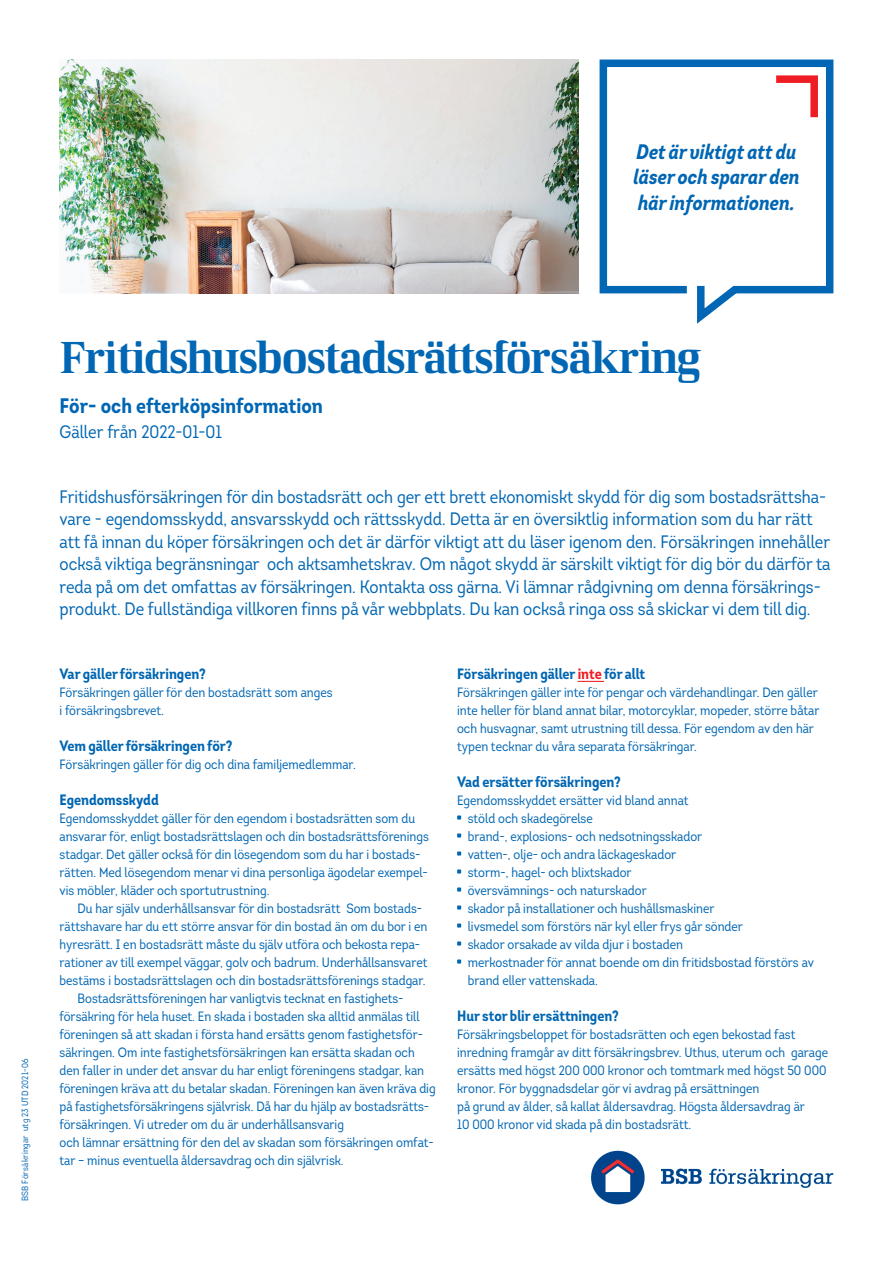
<style>
.page{position:relative;width:893px;height:1263px;background:#fff}
.page>*{position:absolute;margin:0;border:0;box-sizing:border-box;transform-origin:0 0}
.t1{font:45px "LF Rubrik 2";letter-spacing:-.035em;color:#0166b3}
.t2{font:italic 700 21px/25.5px "Intro Cond";color:#0166b3}
.t3{font:700 21px "Intro Cond";color:#0166b3}
.t4{font:18px/22.5px "Intro Cond";color:#0166b3}
.t5{font:700 15px "Intro Cond";color:#0166b3}
.t6{font:13.5px/18px "Intro Cond";color:#0166b3}
.t7{font:9px "Intro Cond";letter-spacing:.025em;color:#0166b3}
.s1{color:#ee1d23}
</style>
<div class="page">
<svg style="left:599px;top:59px;width:235px;height:265px"></svg>
<svg style="left:769px;top:72px;width:53px;height:53px"></svg>
<img style="left:591px;top:1150px;width:243px;height:55px">
<img style="left:60px;top:60px;width:518px;height:233px">
<svg style="left:578px;top:681px;width:26px;height:1px"></svg>
<svg style="left:457px;top:815px;width:4px;height:4px"></svg>
<svg style="left:457px;top:833px;width:4px;height:4px"></svg>
<svg style="left:457px;top:851px;width:4px;height:4px"></svg>
<svg style="left:457px;top:869px;width:4px;height:4px"></svg>
<svg style="left:457px;top:887px;width:4px;height:4px"></svg>
<svg style="left:457px;top:905px;width:4px;height:4px"></svg>
<svg style="left:457px;top:923px;width:4px;height:4px"></svg>
<svg style="left:457px;top:941px;width:4px;height:4px"></svg>
<svg style="left:457px;top:959px;width:4px;height:4px"></svg>
<h2 class="t2" style="left:633px;top:139px;width:168px">Det är viktigt att du läser och sparar den här informationen.</h2>
<p class="t7" style="left:19px;top:1201px;width:144px;rotate:-90deg">BSB Försäkringar utg 23 UTD 2021-06</p>
<h1 class="t1" style="left:60px;top:329px;width:643px">Fritidshusbostadsrättsförsäkring</h1>
<h2 class="t3" style="left:60px;top:392px;width:265px">För- och efterköpsinformation</h2>
<h3 class="t4" style="left:60px;top:420px;width:164px">Gäller från 2022-01-01</h3>
<p class="t4" style="left:60px;top:485px;width:772px">Fritidshusförsäkringen för din bostadsrätt och ger ett brett ekonomiskt skydd för dig som bostadsrättsha&shy;vare - egendomsskydd, ansvarsskydd och rättsskydd. Detta är en översiktlig information som du har rätt att få innan du köper försäkringen och det är därför viktigt att du läser igenom den. Försäkringen innehåller också viktiga begränsningar och aktsamhetskrav. Om något skydd är särskilt viktigt för dig bör du därför ta reda på om det omfattas av försäkringen. Kontakta oss gärna. Vi lämnar rådgivning om denna försäkrings&shy;produkt. De fullständiga villkoren finns på vår webbplats. Du kan också ringa oss så skickar vi dem till dig.</p>
<p class="t5" style="left:60px;top:664px;width:148px">Var gäller försäkringen?</p>
<p class="t6" style="left:60px;top:683px;width:275px">Försäkringen gäller för den bostadsrätt som anges i försäkringsbrevet.</p>
<p class="t5" style="left:60px;top:736px;width:175px">Vem gäller försäkringen för?</p>
<p class="t6" style="left:60px;top:755px;width:298px">Försäkringen gäller för dig och dina familjemedlemmar.</p>
<p class="t5" style="left:60px;top:790px;width:101px">Egendomsskydd</p>
<p class="t6" style="left:60px;top:809px;width:371px">Egendomsskyddet gäller för den egendom i bostadsrätten som du ansvarar för, enligt bostadsrättslagen och din bostadsrättsförenings stadgar. Det gäller också för din lösegendom som du har i bostads&shy;rätten. Med lösegendom menar vi dina personliga ägodelar exempel&shy;vis möbler, kläder och sportutrustning.</p>
<p class="t6" style="left:78px;top:899px;width:346px">Du har själv underhållsansvar för din bostadsrätt Som bostads-</p>
<p class="t6" style="left:60px;top:917px;width:369px">rättshavare har du ett större ansvar för din bostad än om du bor i en</p>
<p class="t6" style="left:60px;top:935px;width:362px">hyresrätt. I en bostadsrätt måste du själv utföra och bekosta repa-</p>
<p class="t6" style="left:60px;top:953px;width:369px">rationer av till exempel väggar, golv och badrum. Underhållsansvaret</p>
<p class="t6" style="left:60px;top:971px;width:368px">bestäms i bostadsrättslagen och din bostadsrättsförenings stadgar.</p>
<p class="t6" style="left:78px;top:989px;width:328px">Bostadsrättsföreningen har vanligtvis tecknat en fastighets-</p>
<p class="t6" style="left:60px;top:1007px;width:361px">försäkring för hela huset. En skada i bostaden ska alltid anmälas till</p>
<p class="t6" style="left:60px;top:1025px;width:365px">föreningen så att skadan i första hand ersätts genom fastighetsför-</p>
<p class="t6" style="left:60px;top:1043px;width:357px">säkringen. Om inte fastighetsförsäkringen kan ersätta skadan och</p>
<p class="t6" style="left:60px;top:1061px;width:366px">den faller in under det ansvar du har enligt föreningens stadgar, kan</p>
<p class="t6" style="left:60px;top:1079px;width:378px">föreningen kräva att du betalar skadan. Föreningen kan även kräva dig</p>
<p class="t6" style="left:60px;top:1097px;width:371px">på fastighetsförsäkringens självrisk. Då har du hjälp av bostadsrätts-</p>
<p class="t6" style="left:60px;top:1115px;width:286px">försäkringen. Vi utreder om du är underhållsansvarig</p>
<p class="t6" style="left:60px;top:1133px;width:376px">och lämnar ersättning för den del av skadan som försäkringen omfat-</p>
<p class="t6" style="left:60px;top:1151px;width:286px">tar – minus eventuella åldersavdrag och din självrisk.</p>
<p class="t5" style="left:457px;top:664px;width:190px">Försäkringen gäller <span class="s1">inte</span> för allt</p>
<p class="t6" style="left:457px;top:683px;width:364px">Försäkringen gäller inte för pengar och värdehandlingar. Den gäller inte heller för bland annat bilar, motorcyklar, mopeder, större båtar och husvagnar, samt utrustning till dessa. För egendom av den här typen tecknar du våra separata försäkringar.</p>
<p class="t5" style="left:457px;top:772px;width:165px">Vad ersätter försäkringen?</p>
<p class="t6" style="left:468px;top:791px;width:348px;text-indent:-11px">Egendomsskyddet ersätter vid bland annat<br>stöld och skadegörelse<br>brand-, explosions- och nedsotningsskador<br>vatten-, olje- och andra läckageskador<br>storm-, hagel- och blixtskador<br>översvämnings- och naturskador<br>skador på installationer och hushållsmaskiner<br>livsmedel som förstörs när kyl eller frys går sönder<br>skador orsakade av vilda djur i bostaden<br>merkostnader för annat boende om din fritidsbostad förstörs av brand eller vattenskada.</p>
<p class="t5" style="left:457px;top:1006px;width:163px">Hur stor blir ersättningen?</p>
<p class="t6" style="left:457px;top:1025px;width:372px">Försäkringsbeloppet för bostadsrätten och egen bekostad fast inredning framgår av ditt försäkringsbrev. Uthus, uterum och garage ersätts med högst 200 000 kronor och tomtmark med högst 50 000 kronor. För byggnadsdelar gör vi avdrag på ersättningen<br>på grund av ålder, så kallat åldersavdrag. Högsta åldersavdrag är<br>10 000 kronor vid skada på din bostadsrätt.</p>
</div>
